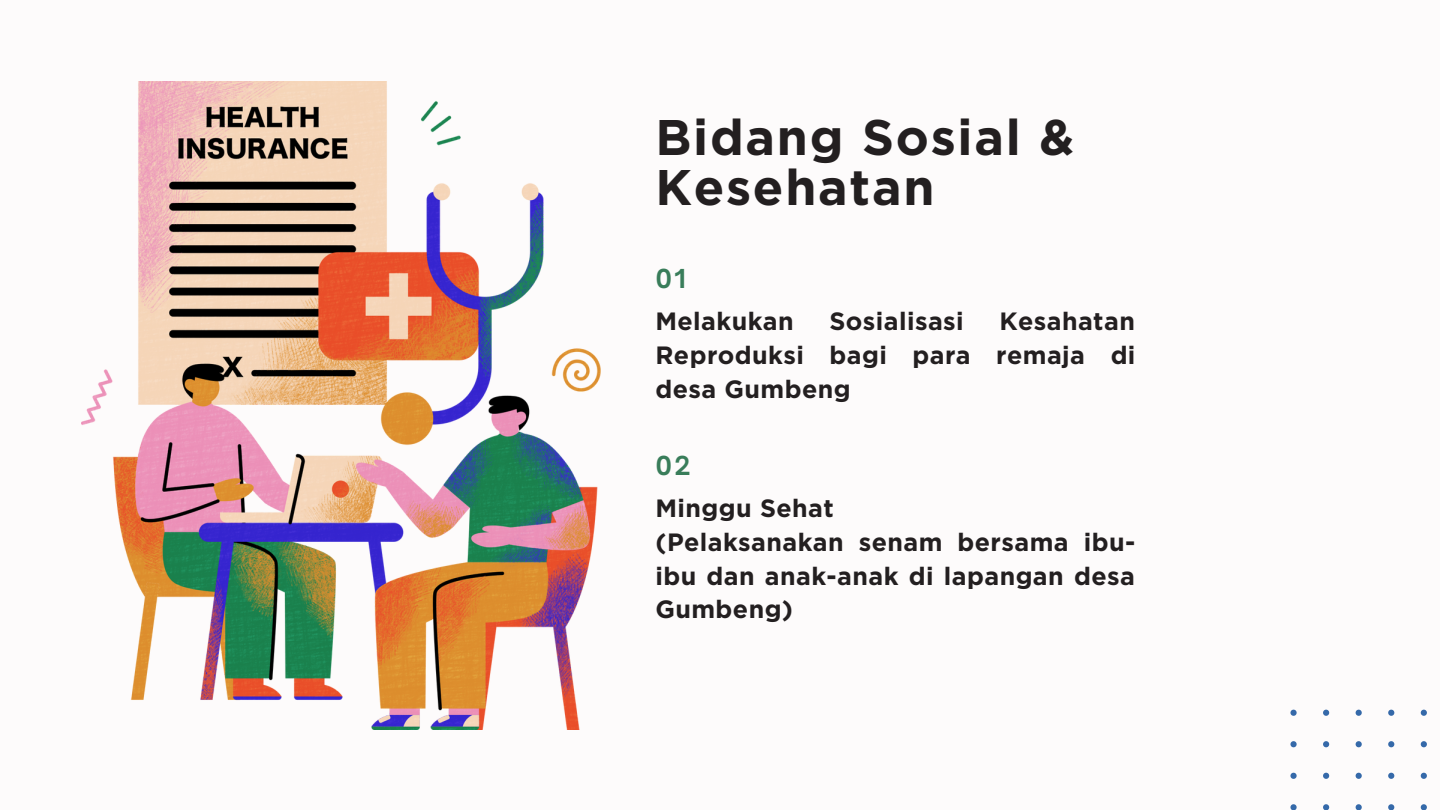
<style>
.page{position:relative;width:1440px;height:810px;background:#fdfbfb}
.page>*{position:absolute;margin:0;border:0;box-sizing:border-box;transform-origin:0 0}
.t1{font:700 50px/49.5px "Gotham";letter-spacing:.035em;color:#231f20}
.t2{font:700 25px/33.8px "Gotham";letter-spacing:.015em;color:#231f20;text-align:justify}
.t3{font:700 25px "Open Sauce One";color:#397d5a}
</style>
<div class="page">
<svg style="left:1290px;top:710px;width:137px;height:100px"></svg>
<img style="left:81px;top:81px;width:520px;height:648px">
<p class="t1" style="left:655px;top:113px;width:420px">Bidang Sosial &amp;<br>Kesehatan</p>
<p class="t3" style="left:655px;top:263px;width:32px">01</p>
<p class="t2" style="left:655px;top:304px;width:482px;text-indent:344px">Kesahatan Reproduksi bagi para remaja di desa Gumbeng</p>
<p class="t2" style="left:655px;top:304px;width:140px">Melakukan</p>
<p class="t2" style="left:829px;top:304px;width:136px">Sosialisasi</p>
<p class="t3" style="left:655px;top:450px;width:37px">02</p>
<p class="t2" style="left:655px;top:491px;width:180px">Minggu Sehat</p>
<p class="t2" style="left:655px;top:525px;width:481px">(Pelaksanakan senam bersama ibu&shy;ibu dan anak-anak di lapangan desa Gumbeng)</p>
</div>
